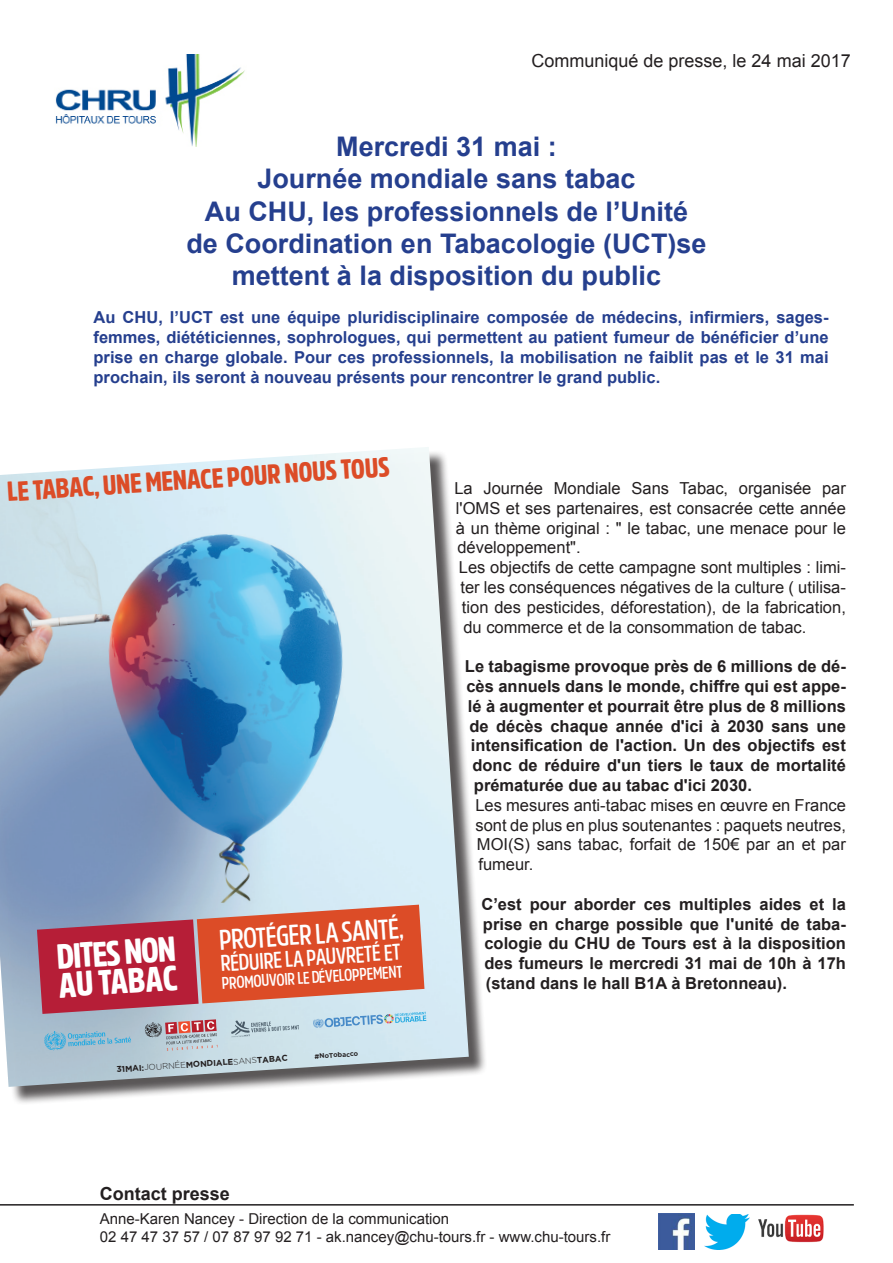
<style>
.page{position:relative;width:893px;height:1263px;background:#fff}
.page>*{position:absolute;margin:0;border:0;box-sizing:border-box;transform-origin:0 0}
.t1{font:900 34.8px/28.8px "Amsi Pro Cond";color:#fff}
.t2{font:600 28.5px "Amsi Pro Cond";color:#fff}
.t3{font:900 27.45px "Amsi Pro Cond";color:#dc4c27}
.t4{font:700 27px/32.4px "Arial";color:#253f8e;text-align:center}
.t5{font:600 22.65px "Amsi Pro Cond";color:#fff}
.t6{font:18px "Arial";color:#231f20}
.t7{font:700 18px "Arial";color:#231f20}
.t8{font:600 16.95px "Amsi Pro Cond";color:#fff}
.t9{font:16.5px/19.8px "Arial";color:#231f20;text-align:justify}
.t10{font:700 16.5px/19.8px "Arial";color:#231f20;text-align:justify}
.t11{font:700 16.5px/19.8px "Arial";color:#253f8e;text-align:justify}
.t12{font:15px "Arial";color:#231f20}
.t13{font:700 8.4px "Gotham";color:#231f20}
.t14{font:700 6.6px "Gotham";color:#231f20}
.s1{font-weight:300}
</style>
<div class="page">
<img style="left:55px;top:54px;width:190px;height:93px">
<div style="left:0;top:449px;width:487px;height:656px;background:#231f20;opacity:.75"></div>
<svg style="left:0;top:447px;width:474px;height:640px;background:#acb3c3"></svg>
<hr style="left:0;top:1204px;width:854px;height:1px;background:#231f20">
<img style="left:658px;top:1213px;width:37px;height:37px">
<img style="left:705px;top:1214px;width:44px;height:36px">
<img style="left:749px;top:1204px;width:92px;height:39px">
<p class="t6" style="left:531px;top:49px;width:321px">Communiqué de presse, le 24 mai 2017</p>
<p class="t4" style="left:336px;top:131px;width:222px">Mercredi 31 mai :</p>
<p class="t4" style="left:257px;top:163px;width:380px">Journée mondiale sans tabac</p>
<p class="t4" style="left:186px;top:196px;width:522px">Au CHU, les professionnels de l’Unité de Coordination en Tabacologie (UCT)se mettent à la disposition du public</p>
<p class="t11" style="left:94px;top:308px;width:737px">Au CHU, l’UCT est une équipe pluridisciplinaire composée de médecins, infirmiers, sages&shy;femmes, diététiciennes, sophrologues, qui permettent au patient fumeur de bénéficier d’une prise en charge globale. Pour ces professionnels, la mobilisation ne faiblit pas et le 31 mai prochain, ils seront à nouveau présents pour rencontrer le grand public.</p>
<p class="t3" style="left:6px;top:473px;width:385px;rotate:-4deg">LE TABAC, UNE MENACE POUR NOUS TOUS</p>
<p class="t1" style="left:56px;top:941px;width:121px;rotate:-4deg">DITES NON<br>AU TABAC</p>
<p class="t2" style="left:218px;top:921px;width:187px;rotate:-4deg">PROTÉGER LA SANTÉ,</p>
<p class="t5" style="left:219px;top:948px;width:182px;rotate:-4deg">RÉDUIRE LA PAUVRETÉ ET</p>
<p class="t8" style="left:221px;top:972px;width:183px;rotate:-4deg">PROMOUVOIR LE DÉVELOPPEMENT</p>
<p class="t13" style="left:116px;top:1065px;width:173px;rotate:-4deg">31MAI:<span class="s1">JOURNÉE</span>MONDIALE<span class="s1">SANS</span>TABAC</p>
<p class="t14" style="left:314px;top:1052px;width:45px;rotate:-4deg">#NoTobacco</p>
<p class="t7" style="left:100px;top:1182px;width:132px">Contact presse</p>
<p class="t9" style="left:454px;top:478px;width:393px">La Journée Mondiale Sans Tabac, organisée par l'OMS et ses partenaires, est consacrée cette année à un thème original : " le tabac, une menace pour le développement".</p>
<p class="t9" style="left:459px;top:558px;width:389px">Les objectifs de cette campagne sont multiples : limi&shy;ter les conséquences négatives de la culture ( utilisa&shy;tion des pesticides, déforestation), de la fabrication, du commerce et de la consommation de tabac.</p>
<p class="t10" style="left:465px;top:657px;width:383px">Le tabagisme provoque près de 6 millions de dé-</p>
<p class="t10" style="left:466px;top:677px;width:381px">cès annuels dans le monde, chiffre qui est appe-</p>
<p class="t10" style="left:468px;top:697px;width:380px">lé à augmenter et pourrait être plus de 8 millions</p>
<p class="t10" style="left:469px;top:716px;width:378px">de décès chaque année d'ici à 2030 sans une</p>
<p class="t10" style="left:471px;top:736px;width:376px">intensification de l'action. Un des objectifs est</p>
<p class="t10" style="left:472px;top:756px;width:375px">donc de réduire d'un tiers le taux de mortalité</p>
<p class="t10" style="left:474px;top:776px;width:280px">prématurée due au tabac d'ici 2030.</p>
<p class="t9" style="left:475px;top:795px;width:372px">Les mesures anti-tabac mises en œuvre en France sont de plus en plus soutenantes : paquets neutres, MOI(S) sans tabac, forfait de 150€ par an et par fumeur.</p>
<p class="t10" style="left:481px;top:895px;width:366px">C’est pour aborder ces multiples aides et la prise en charge possible que l'unité de taba&shy;cologie du CHU de Tours est à la disposition des fumeurs le mercredi 31 mai de 10h à 17h (stand dans le hall B1A à Bretonneau).</p>
<p class="t12" style="left:100px;top:1208px;width:351px">Anne-Karen Nancey - Direction de la communication</p>
<p class="t12" style="left:100px;top:1226px;width:512px">02 47 47 37 57 / 07 87 97 92 71 - ak.nancey@chu-tours.fr - www.chu-tours.fr</p>
</div>
